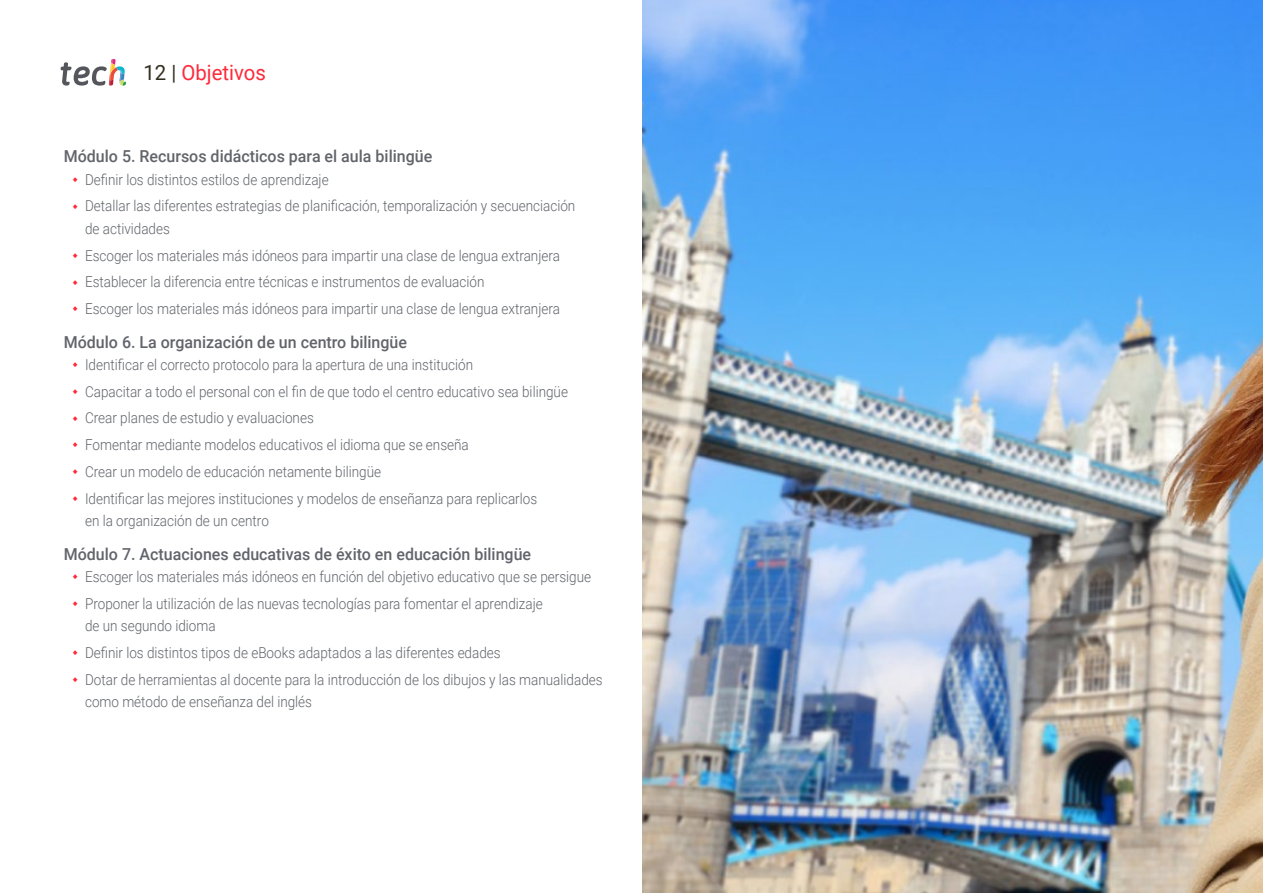
<style>
.page{position:relative;width:1263px;height:893px;background:#fff}
.page>*{position:absolute;margin:0;border:0;box-sizing:border-box;transform-origin:0 0}
.t1{font:21px "Roboto";color:#ff293a}
.t2{font:500 16.5px "Roboto";color:#61646a}
.t3{font:300 15px/26.7px "Roboto";color:#61646a;scale:.9 1}
.s1{color:#312e20}
</style>
<div class="page">
<img style="left:642px;top:0;width:621px;height:893px">
<svg style="left:61px;top:59px;width:65px;height:27px"></svg>
<h1 class="t1" style="left:144px;top:57px;width:124px"><span class="s1">12 |</span> Objetivos</h1>
<p class="t2" style="left:64px;top:145px;width:370px">Módulo 5. Recursos didácticos para el aula bilingüe</p>
<p class="t3" style="left:85px;top:165px;width:546px">Definir los distintos estilos de aprendizaje<br>Detallar las diferentes estrategias de planificación, temporalización y secuenciación</p>
<p class="t3" style="left:85px;top:215px;width:529px">de actividades<br>Escoger los materiales más idóneos para impartir una clase de lengua extranjera Establecer la diferencia entre técnicas e instrumentos de evaluación<br>Escoger los materiales más idóneos para impartir una clase de lengua extranjera</p>
<p class="t2" style="left:64px;top:330px;width:345px">Módulo 6. La organización de un centro bilingüe</p>
<p class="t3" style="left:85px;top:351px;width:538px">Identificar el correcto protocolo para la apertura de una institución<br>Capacitar a todo el personal con el fin de que todo el centro educativo sea bilingüe Crear planes de estudio y evaluaciones<br>Fomentar mediante modelos educativos el idioma que se enseña<br>Crear un modelo de educación netamente bilingüe<br>Identificar las mejores instituciones y modelos de enseñanza para replicarlos</p>
<p class="t3" style="left:85px;top:507px;width:206px">en la organización de un centro</p>
<p class="t2" style="left:64px;top:542px;width:469px">Módulo 7. Actuaciones educativas de éxito en educación bilingüe</p>
<p class="t3" style="left:85px;top:563px;width:564px">Escoger los materiales más idóneos en función del objetivo educativo que se persigue<br>Proponer la utilización de las nuevas tecnologías para fomentar el aprendizaje</p>
<p class="t3" style="left:85px;top:612px;width:577px">de un segundo idioma<br>Definir los distintos tipos de eBooks adaptados a las diferentes edades<br>Dotar de herramientas al docente para la introducción de los dibujos y las manualidades</p>
<p class="t3" style="left:85px;top:688px;width:254px">como método de enseñanza del inglés</p>
</div>
